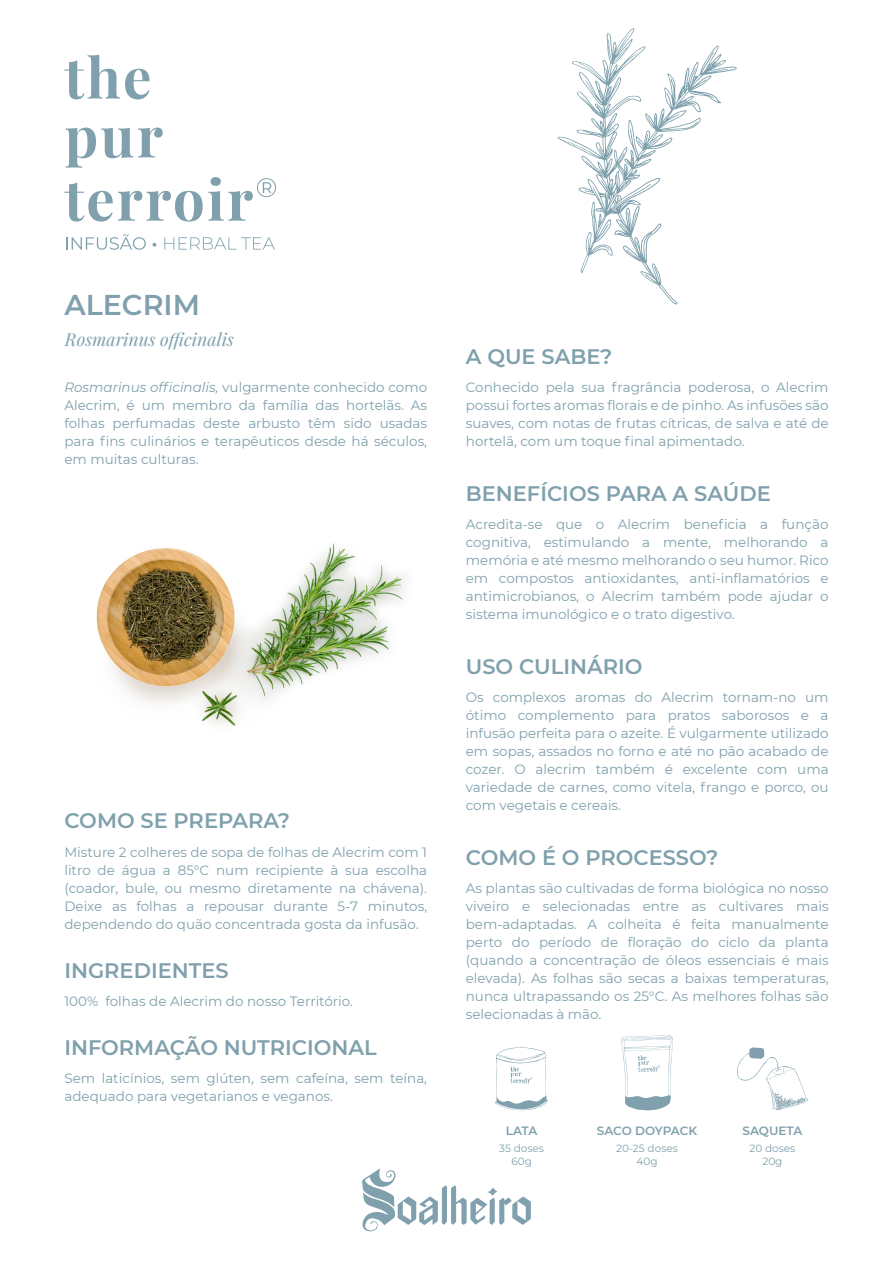
<style>
.page{position:relative;width:893px;height:1263px;background:#fff}
.page>*{position:absolute;margin:0;border:0;box-sizing:border-box;transform-origin:0 0}
.t1{font:600 28.5px "Montserrat";color:#7fa0ac}
.t2{font:600 21px "Montserrat";color:#7fa0ac}
.t3{font:italic 17.7px "Playfair Display";color:#7fa0ac}
.t4{font:13.5px/18px "Montserrat";color:#7fa0ac;text-align:justify}
.t5{font:600 12px "Montserrat";letter-spacing:-.01em;color:#7fa0ac}
.t6{font:10.5px/13.5px "Montserrat";color:#7fa0ac;text-align:center}
.s1{font-style:italic}
</style>
<div class="page">
<svg style="left:362px;top:1168px;width:169px;height:63px"></svg>
<svg style="left:64px;top:55px;width:85px;height:44px"></svg>
<svg style="left:65px;top:128px;width:98px;height:40px"></svg>
<svg style="left:64px;top:177px;width:212px;height:45px"></svg>
<svg style="left:66px;top:234px;width:80px;height:16px"></svg>
<svg style="left:153px;top:243px;width:3px;height:4px"></svg>
<svg style="left:164px;top:237px;width:111px;height:13px"></svg>
<svg style="left:558px;top:28px;width:179px;height:277px"></svg>
<img style="left:96px;top:543px;width:310px;height:183px">
<svg style="left:495px;top:1047px;width:53px;height:63px"></svg>
<svg style="left:737px;top:1047px;width:71px;height:63px"></svg>
<svg style="left:621px;top:1035px;width:52px;height:75px"></svg>
<h1 class="t1" style="left:64px;top:285px;width:137px">ALECRIM</h1>
<h3 class="t3" style="left:65px;top:325px;width:170px">Rosmarinus officinalis</h3>
<p class="t4" style="left:64px;top:378px;width:364px"><span class="s1">Rosmarinus officinalis,</span> vulgarmente conhecido como Alecrim, é um membro da família das hortelãs. As folhas perfumadas deste arbusto têm sido usadas para fins culinários e terapêuticos desde há séculos, em muitas culturas.</p>
<h2 class="t2" style="left:64px;top:806px;width:227px">COMO SE PREPARA?</h2>
<p class="t4" style="left:64px;top:842px;width:364px">Misture 2 colheres de sopa de folhas de Alecrim com 1 litro de água a 85°C num recipiente à sua escolha (coador, bule, ou mesmo diretamente na chávena).<br>Deixe as folhas a repousar durante 5-7 minutos, dependendo do quão concentrada gosta da infusão.</p>
<h2 class="t2" style="left:64px;top:955px;width:166px">INGREDIENTES</h2>
<p class="t4" style="left:64px;top:991px;width:290px">100% folhas de Alecrim do nosso Território.</p>
<h2 class="t2" style="left:64px;top:1032px;width:314px">INFORMAÇÃO NUTRICIONAL</h2>
<p class="t4" style="left:64px;top:1069px;width:364px">Sem laticínios, sem glúten, sem cafeína, sem teína, adequado para vegetarianos e veganos.</p>
<h2 class="t2" style="left:466px;top:341px;width:148px">A QUE SABE?</h2>
<p class="t4" style="left:466px;top:378px;width:364px">Conhecido pela sua fragrância poderosa, o Alecrim possui fortes aromas florais e de pinho. As infusões são suaves, com notas de frutas cítricas, de salva e até de hortelã, com um toque final apimentado.</p>
<h2 class="t2" style="left:466px;top:478px;width:306px">BENEFÍCIOS PARA A SAÚDE</h2>
<p class="t4" style="left:466px;top:515px;width:364px">Acredita-se que o Alecrim beneficia a função cognitiva, estimulando a mente, melhorando a memória e até mesmo melhorando o seu humor. Rico em compostos antioxidantes, anti-inflamatórios e antimicrobianos, o Alecrim também pode ajudar o sistema imunológico e o trato digestivo.</p>
<h2 class="t2" style="left:466px;top:652px;width:178px">USO CULINÁRIO</h2>
<p class="t4" style="left:466px;top:688px;width:364px">Os complexos aromas do Alecrim tornam-no um ótimo complemento para pratos saborosos e a infusão perfeita para o azeite. É vulgarmente utilizado em sopas, assados no forno e até no pão acabado de cozer. O alecrim também é excelente com uma variedade de carnes, como vitela, frango e porco, ou com vegetais e cereais.</p>
<h2 class="t2" style="left:466px;top:842px;width:254px">COMO É O PROCESSO?</h2>
<p class="t4" style="left:466px;top:878px;width:364px">As plantas são cultivadas de forma biológica no nosso viveiro e selecionadas entre as cultivares mais bem-adaptadas. A colheita é feita manualmente perto do período de floração do ciclo da planta (quando a concentração de óleos essenciais é mais elevada). As folhas são secas a baixas temperaturas, nunca ultrapassando os 25°C. As melhores folhas são selecionadas à mão.</p>
<p class="t5" style="left:506px;top:1122px;width:33px">LATA</p>
<p class="t5" style="left:597px;top:1122px;width:102px">SACO DOYPACK</p>
<p class="t5" style="left:742px;top:1122px;width:61px">SAQUETA</p>
<p class="t6" style="left:499px;top:1141px;width:46px">35 doses<br>60g</p>
<p class="t6" style="left:616px;top:1141px;width:63px">20-25 doses<br>40g</p>
<p class="t6" style="left:749px;top:1141px;width:47px">20 doses<br>20g</p>
</div>
